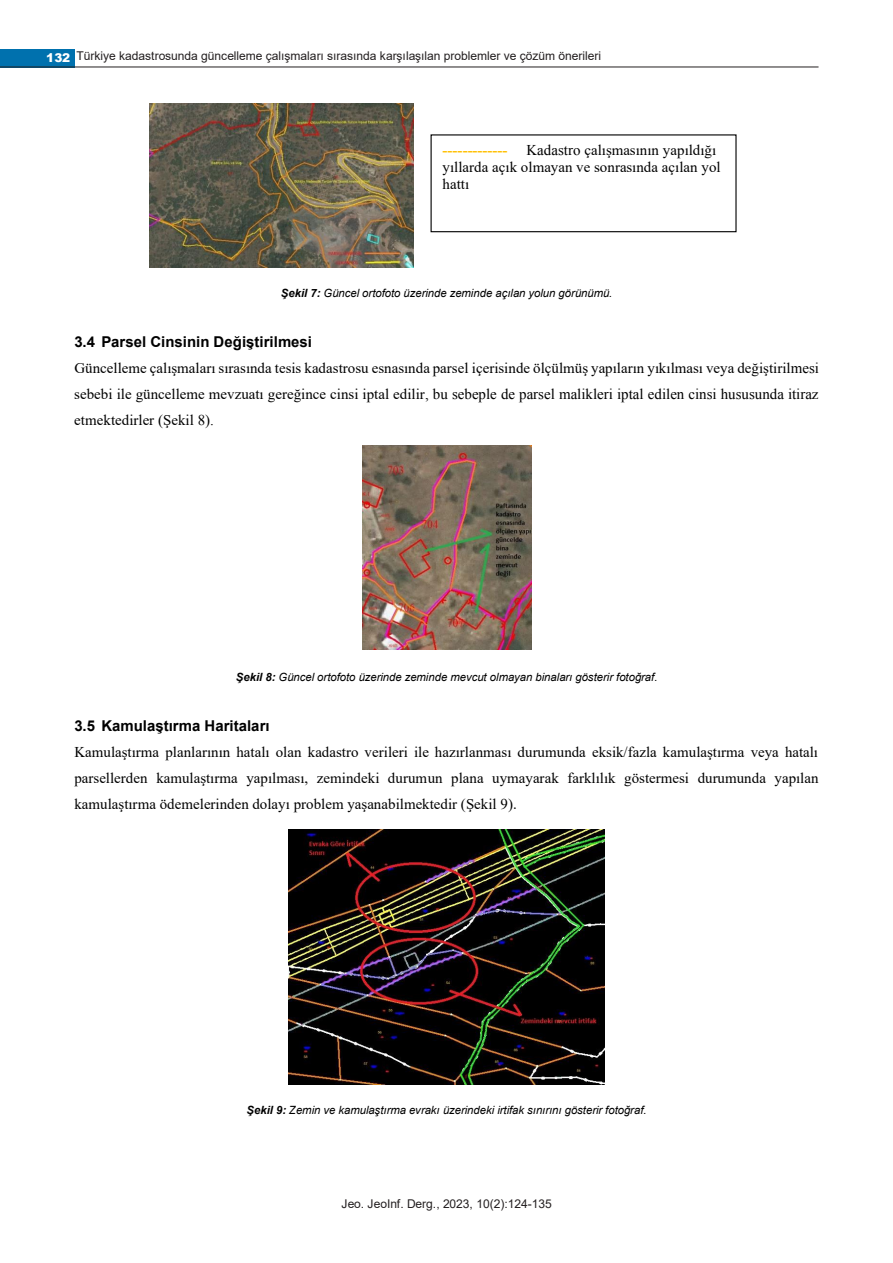
<style>
.page{position:relative;width:893px;height:1263px;background:#fff}
.page>*{position:absolute;margin:0;border:0;box-sizing:border-box;transform-origin:0 0}
.t1{font:15px/26.1px "Times New Roman";color:#000}
.t2{font:700 15px "Times New Roman";color:#ffc000}
.t3{font:12px "Arial";letter-spacing:-.005em;color:#231f20}
.t4{font:italic 11.4px "Arial";color:#000}
.s1{font-weight:900;color:#fff}
.s2{font-weight:700}
.s3{font-family:"Arial";font-weight:700}
</style>
<div class="page">
<div style="left:0;top:49px;width:74px;height:18px;background:#0071ae"></div>
<hr style="left:0;top:67px;width:818px;height:1px;background:#231f20">
<img style="left:149px;top:103px;width:265px;height:164px">
<img style="left:362px;top:446px;width:169px;height:204px">
<img style="left:288px;top:829px;width:316px;height:255px">
<div style="left:431px;top:134px;width:306px;height:98px;border:1px solid #000"></div>
<p class="t3" style="left:46px;top:48px;width:556px"><span class="s1">132</span> Türkiye kadastrosunda güncelleme çalışmaları sırasında karşılaşılan problemler ve çözüm önerileri</p>
<p class="t1" style="left:443px;top:142px;width:280px;line-height:17.2px;text-indent:84px">Kadastro çalışmasının yapıldığı yıllarda açık olmayan ve sonrasında açılan yol hattı</p>
<p class="t2" style="left:443px;top:141px;width:66px">-------------</p>
<p class="t4" style="left:281px;top:286px;width:333px"><span class="s2">Şekil 7:</span> Güncel ortofoto üzerinde zeminde açılan yolun görünümü.</p>
<p class="t1" style="left:74px;top:329px;width:746px"><span class="s3">3.4 Parsel Cinsinin Değiştirilmesi<br></span>Güncelleme çalışmaları sırasında tesis kadastrosu esnasında parsel içerisinde ölçülmüş yapıların yıkılması veya değiştirilmesi sebebi ile güncelleme mevzuatı gereğince cinsi iptal edilir, bu sebeple de parsel malikleri iptal edilen cinsi hususunda itiraz etmektedirler (Şekil 8).</p>
<p class="t4" style="left:236px;top:669px;width:423px"><span class="s2">Şekil 8:</span> Güncel ortofoto üzerinde zeminde mevcut olmayan binaları gösterir fotoğraf.</p>
<p class="t1" style="left:74px;top:712px;width:746px"><span class="s3">3.5 Kamulaştırma Haritaları<br></span>Kamulaştırma planlarının hatalı olan kadastro verileri ile hazırlanması durumunda eksik/fazla kamulaştırma veya hatalı parsellerden kamulaştırma yapılması, zemindeki durumun plana uymayarak farklılık göstermesi durumunda yapılan kamulaştırma ödemelerinden dolayı problem yaşanabilmektedir (Şekil 9).</p>
<p class="t4" style="left:246px;top:1103px;width:402px"><span class="s2">Şekil 9:</span> Zemin ve kamulaştırma evrakı üzerindeki irtifak sınırını gösterir fotoğraf.</p>
<p class="t3" style="left:342px;top:1195px;width:212px">Jeo. JeoInf. Derg., 2023, 10(2):124-135</p>
</div>
